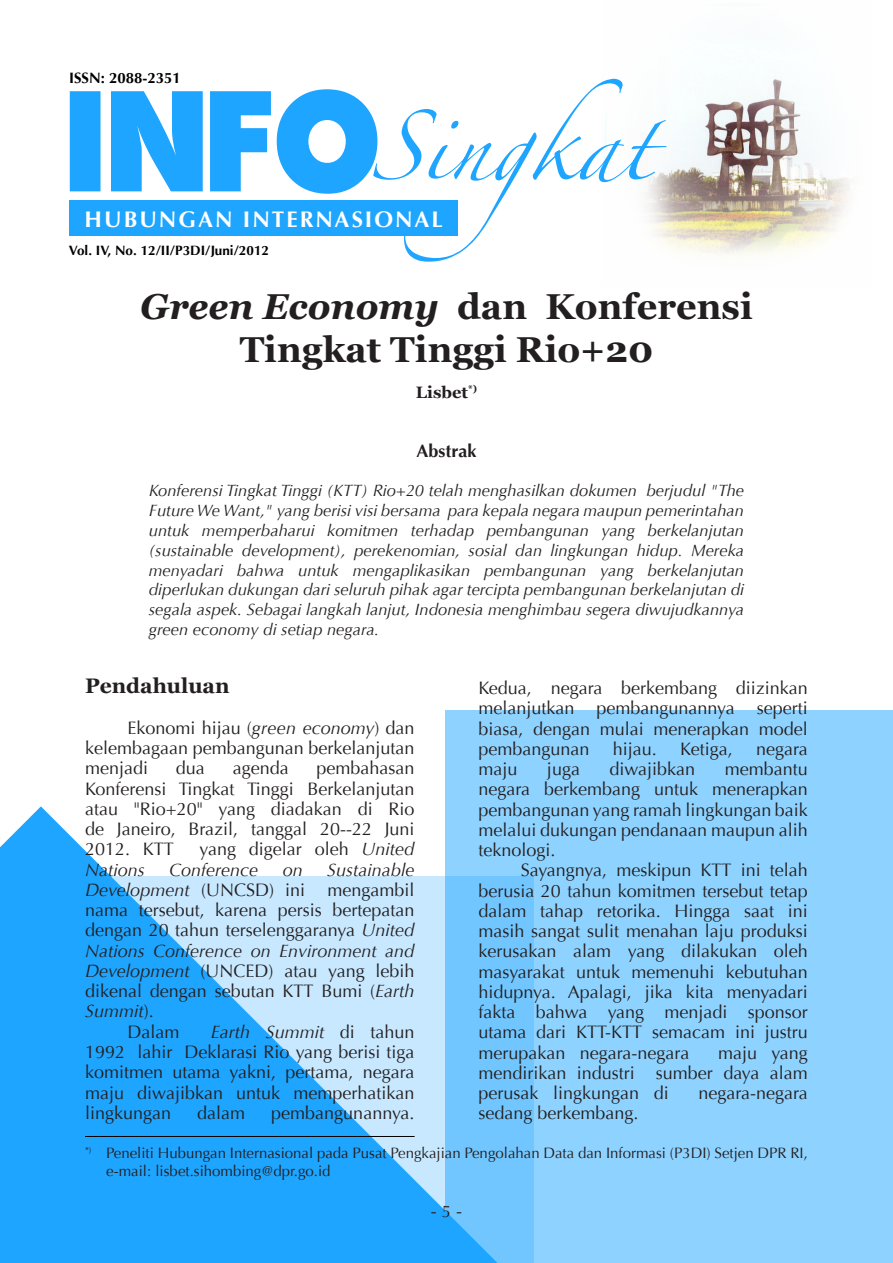
<style>
.page{position:relative;width:893px;height:1263px;background:#fff}
.page>*{position:absolute;margin:0;border:0;box-sizing:border-box;transform-origin:0 0}
.Judul_Utama{font:700 36px "Georgia";color:#231f20}
.Nama_Bidang{font:700 22.5px "Optima";letter-spacing:.09em;color:#fff}
.Sub_Judul_Naskah{font:700 21px "Georgia";color:#231f20}
.Naskah{font:18px/20.2px "Optima";color:#231f20;text-align:justify}
.Naskah-2{font:italic 18px "Optima";color:#231f20}
.Judul_Abstract{font:700 18px "Optima";color:#231f20}
.Abstract{font:italic 16.5px/19.8px "Optima";color:#231f20;text-align:justify}
.Nama_Penulis{font:700 16.5px "Georgia";color:#231f20}
.Catatan_Kaki{font:15px/18px "Optima";color:#231f20}
.ISSN{font:700 15px "Optima";color:#000}
.Volume{font:700 13.5px "Optima";color:#000}
.s1{font-style:italic}
.s2{font-size:16.5px}
</style>
<div class="page">
<svg style="left:0;top:806px;width:111px;height:70px;fill:#1ea5ff"></svg>
<div style="left:445px;top:710px;width:448px;height:553px;background:#8ed2ff"></div>
<svg style="left:0;top:876px;width:534px;height:387px;background:#59bcfe"></svg>
<img style="left:612px;top:78px;width:238px;height:177px">
<svg style="left:373px;top:79px;width:293px;height:183px"></svg>
<svg style="left:70px;top:89px;width:307px;height:105px"></svg>
<div style="left:69px;top:201px;width:389px;height:35px;background:#1ea5ff"></div>
<hr style="left:85px;top:1136px;width:330px;height:1px;background:#000">
<p class="ISSN" style="left:69px;top:69px;width:113px">ISSN: 2088-2351</p>
<p class="Nama_Bidang" style="left:85px;top:206px;width:360px">HUBUNGAN INTERNASIONAL</p>
<p class="Volume" style="left:69px;top:242px;width:202px">Vol. IV, No. 12/II/P3DI/Juni/2012</p>
<p class="Judul_Utama" style="left:140px;top:283px;width:614px"><span class="s1">Green Economy</span> dan Konferensi</p>
<p class="Judul_Utama" style="left:240px;top:326px;width:415px">Tingkat Tinggi Rio+20</p>
<p class="Nama_Penulis" style="left:416px;top:381px;width:63px">Lisbet<sup>*)</sup></p>
<p class="Judul_Abstract" style="left:417px;top:440px;width:61px">Abstrak</p>
<p class="Abstract" style="left:149px;top:481px;width:597px">Konferensi Tingkat Tinggi (KTT) Rio+20 telah menghasilkan dokumen berjudul "The Future We Want," yang berisi visi bersama para kepala negara maupun pemerintahan untuk memperbaharui komitmen terhadap pembangunan yang berkelanjutan (sustainable development), perekenomian, sosial dan lingkungan hidup. Mereka menyadari bahwa untuk mengaplikasikan pembangunan yang berkelanjutan diperlukan dukungan dari seluruh pihak agar tercipta pembangunan berkelanjutan di segala aspek. Sebagai langkah lanjut, Indonesia menghimbau segera diwujudkannya green economy di setiap negara.</p>
<p class="Sub_Judul_Naskah" style="left:85px;top:673px;width:146px">Pendahuluan</p>
<p class="Naskah" style="left:85px;top:718px;width:331px;text-indent:43px">Ekonomi hijau (<span class="s1">green economy</span>) dan kelembagaan pembangunan berkelanjutan menjadi</p>
<p class="Naskah" style="left:478px;top:678px;width:331px">Kedua, negara berkembang diizinkan melanjutkan pembangunannya seperti biasa, dengan mulai menerapkan model pembangunan</p>
<p class="Naskah" style="left:613px;top:739px;width:46px">hijau.</p>
<p class="Naskah" style="left:680px;top:739px;width:54px">Ketiga,</p>
<p class="Naskah" style="left:756px;top:739px;width:53px">negara</p>
<p class="Naskah" style="left:85px;top:758px;width:331px;text-indent:231px">pembahasan Konferensi Tingkat Tinggi Berkelanjutan atau "Rio+20" yang diadakan di Rio de Janeiro, Brazil, tanggal 20--22 Juni 2012. KTT</p>
<p class="Naskah" style="left:176px;top:758px;width:31px">dua</p>
<p class="Naskah" style="left:233px;top:758px;width:58px">agenda</p>
<p class="Naskah" style="left:478px;top:759px;width:331px;text-indent:247px">membantu negara berkembang untuk menerapkan pembangunan yang ramah lingkungan baik melalui dukungan pendanaan maupun alih teknologi.</p>
<p class="Naskah" style="left:478px;top:860px;width:331px;text-indent:43px">Sayangnya, meskipun KTT ini telah berusia 20 tahun komitmen tersebut tetap dalam tahap retorika. Hingga saat ini masih sangat sulit menahan laju produksi kerusakan alam yang dilakukan oleh masyarakat untuk memenuhi kebutuhan hidupnya. Apalagi, jika kita menyadari fakta bahwa yang menjadi sponsor utama dari KTT-KTT semacam ini justru merupakan negara-negara</p>
<p class="Naskah" style="left:478px;top:759px;width:41px">maju</p>
<p class="Naskah" style="left:547px;top:759px;width:35px">juga</p>
<p class="Naskah" style="left:610px;top:759px;width:87px">diwajibkan</p>
<p class="Naskah" style="left:200px;top:839px;width:217px">yang digelar oleh <span class="s1">United</span></p>
<p class="Naskah" style="left:85px;top:860px;width:331px;text-indent:242px"><span class="s1">Sustainable Development</span> (UNCSD) ini mengambil nama tersebut, karena persis bertepatan dengan 20 tahun terselenggaranya <span class="s1">United Nations Conference on Environment and Development</span> (UNCED) atau yang lebih dikenal dengan sebutan KTT Bumi (<span class="s1">Earth Summit</span>).</p>
<p class="Naskah" style="left:128px;top:1022px;width:54px">Dalam</p>
<p class="Naskah-2" style="left:85px;top:859px;width:61px">Nations</p>
<p class="Naskah-2" style="left:169px;top:859px;width:91px">Conference</p>
<p class="Naskah-2" style="left:283px;top:859px;width:22px">on</p>
<p class="Naskah" style="left:85px;top:1022px;width:331px;text-indent:126px"><span class="s1">Earth Summit</span> di tahun 1992 lahir Deklarasi Rio yang berisi tiga komitmen utama yakni, pertama, negara maju diwajibkan untuk memperhatikan lingkungan</p>
<p class="Naskah" style="left:478px;top:1043px;width:331px;text-indent:240px">maju yang mendirikan industri sumber daya alam perusak lingkungan di</p>
<p class="Naskah" style="left:698px;top:1083px;width:111px">negara-negara</p>
<p class="Naskah" style="left:197px;top:1103px;width:50px">dalam</p>
<p class="Naskah" style="left:271px;top:1103px;width:145px">pembangunannya.</p>
<p class="Naskah" style="left:478px;top:1103px;width:162px">sedang berkembang.</p>
<p class="Catatan_Kaki" style="left:106px;top:1144px;width:703px;text-indent:-21px"><sup>*)</sup> Peneliti Hubungan Internasional pada Pusat Pengkajian Pengolahan Data dan Informasi (P3DI) Setjen DPR RI, e-mail: lisbet.sihombing@dpr.go.id</p>
<p class="Naskah" style="left:431px;top:1201px;width:33px">- <span class="s2">5</span> -</p>
</div>
